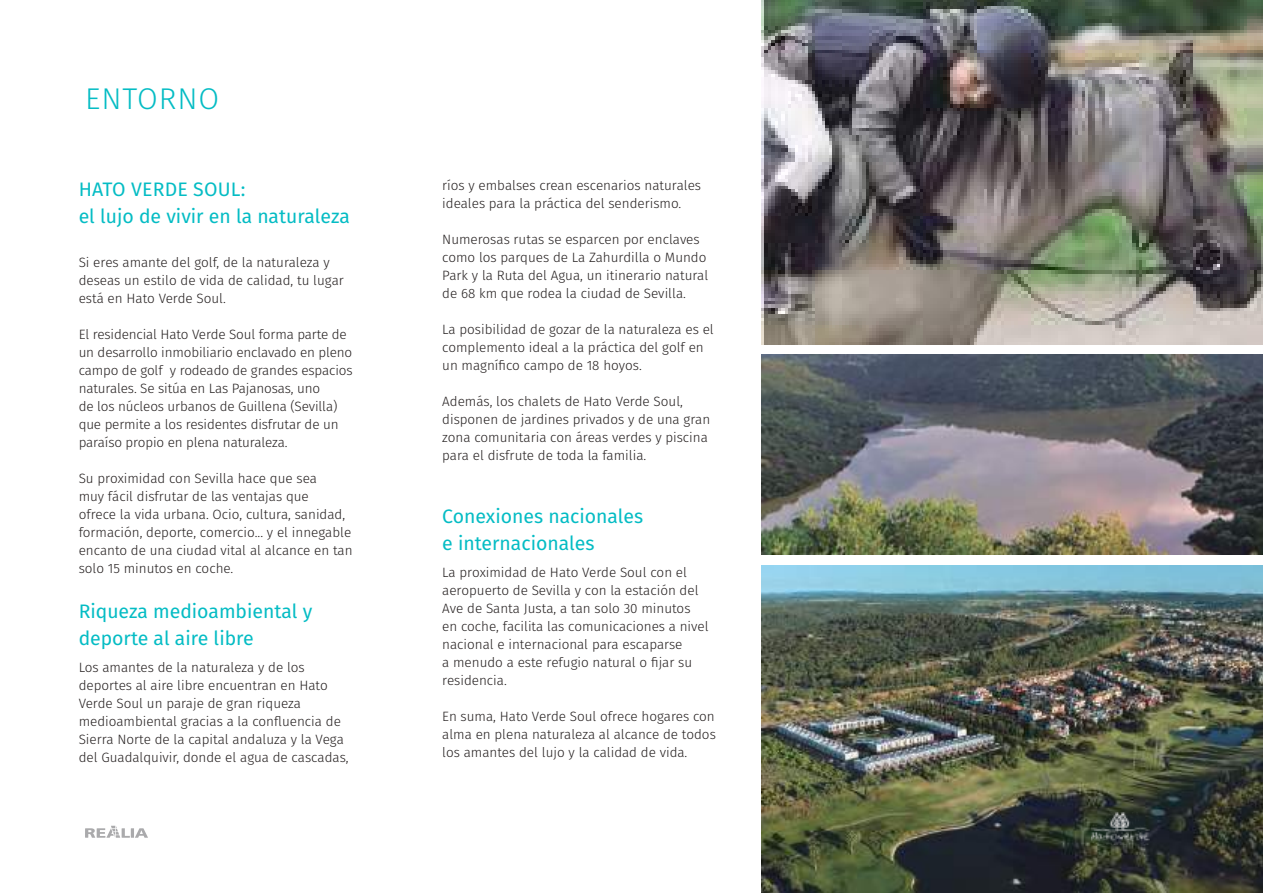
<style>
.page{position:relative;width:1263px;height:893px;background:#fff}
.page>*{position:absolute;margin:0;border:0;box-sizing:border-box;transform-origin:0 0}
.t1{font:30px ".notdef";letter-spacing:.03em;color:#04bcc4}
.t2{font:19.5px/27px "Fira Sans";color:#04bcc4}
.t3{font:13.5px/18px ".notdef";color:#241f1f}
</style>
<div class="page">
<img style="left:761px;top:566px;width:502px;height:327px">
<img style="left:761px;top:0;width:502px;height:344px">
<img style="left:761px;top:355px;width:502px;height:200px">
<svg style="left:85px;top:826px;width:63px;height:12px"></svg>
<img style="left:1091px;top:812px;width:59px;height:32px">
<h1 class="t1" style="left:85px;top:77px;width:136px">ENTORNO</h1>
<h2 class="t2" style="left:79px;top:175px;width:273px">HATO VERDE SOUL:<br>el lujo de vivir en la naturaleza</h2>
<p class="t3" style="left:79px;top:253px;width:267px">Si eres amante del golf, de la naturaleza y deseas un estilo de vida de calidad, tu lugar está en Hato Verde Soul.</p>
<p class="t3" style="left:79px;top:325px;width:275px">El residencial Hato Verde Soul forma parte de un desarrollo inmobiliario enclavado en pleno campo de golf y rodeado de grandes espacios naturales. Se sitúa en Las Pajanosas, uno<br>de los núcleos urbanos de Guillena (Sevilla) que permite a los residentes disfrutar de un paraíso propio en plena naturaleza.</p>
<p class="t3" style="left:79px;top:469px;width:275px">Su proximidad con Sevilla hace que sea<br>muy fácil disfrutar de las ventajas que<br>ofrece la vida urbana. Ocio, cultura, sanidad, formación, deporte, comercio... y el innegable encanto de una ciudad vital al alcance en tan solo 15 minutos en coche.</p>
<h2 class="t2" style="left:79px;top:598px;width:235px">Riqueza medioambiental y deporte al aire libre</h2>
<p class="t3" style="left:79px;top:658px;width:271px">Los amantes de la naturaleza y de los deportes al aire libre encuentran en Hato Verde Soul un paraje de gran riqueza medioambiental gracias a la confluencia de Sierra Norte de la capital andaluza y la Vega del Guadalquivir, donde el agua de cascadas,</p>
<p class="t3" style="left:442px;top:176px;width:260px">ríos y embalses crean escenarios naturales ideales para la práctica del senderismo.</p>
<p class="t3" style="left:442px;top:230px;width:268px">Numerosas rutas se esparcen por enclaves como los parques de La Zahurdilla o Mundo Park y la Ruta del Agua, un itinerario natural de 68 km que rodea la ciudad de Sevilla.</p>
<p class="t3" style="left:442px;top:320px;width:273px">La posibilidad de gozar de la naturaleza es el complemento ideal a la práctica del golf en un magnífico campo de 18 hoyos.</p>
<p class="t3" style="left:442px;top:392px;width:269px">Además, los chalets de Hato Verde Soul, disponen de jardines privados y de una gran zona comunitaria con áreas verdes y piscina para el disfrute de toda la familia.</p>
<h2 class="t2" style="left:442px;top:503px;width:203px">Conexiones nacionales e internacionales</h2>
<p class="t3" style="left:442px;top:563px;width:268px">La proximidad de Hato Verde Soul con el aeropuerto de Sevilla y con la estación del Ave de Santa Justa, a tan solo 30 minutos en coche, facilita las comunicaciones a nivel nacional e internacional para escaparse<br>a menudo a este refugio natural o fijar su residencia.</p>
<p class="t3" style="left:442px;top:707px;width:275px;text-align:justify">En suma, Hato Verde Soul ofrece hogares con alma en plena naturaleza al alcance de todos los amantes del lujo y la calidad de vida.</p>
</div>
